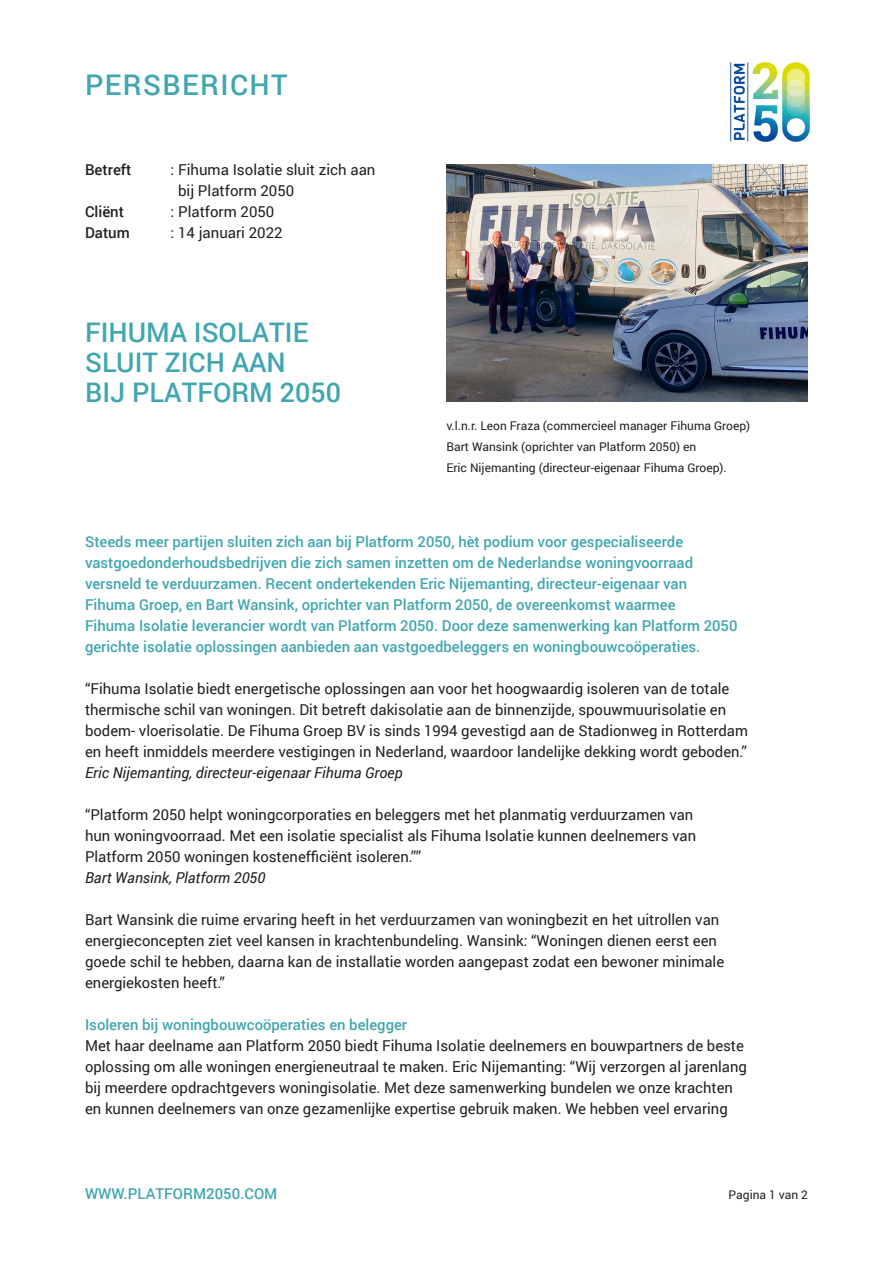
<style>
.page{position:relative;width:893px;height:1263px;background:#fff}
.page>*{position:absolute;margin:0;border:0;box-sizing:border-box;transform-origin:0 0}
.t1{font:500 28.5px "Roboto";letter-spacing:.05em;color:#40a6af}
.t2{font:500 27px/30px "Roboto";color:#40a6af}
.t3{font:15px/21px "Roboto";color:#231f20}
.t4{font:500 15px/21px "Roboto";color:#40a6af}
.t5{font:italic 15px "Roboto";color:#231f20}
.t6{font:500 15px "Roboto";color:#231f20}
.t7{font:12px/21px "Roboto";color:#231f20}
</style>
<div class="page">
<img style="left:446px;top:165px;width:362px;height:237px">
<img style="left:730px;top:62px;width:80px;height:80px">
<p class="t1" style="left:85px;top:65px;width:204px">PERSBERICHT</p>
<p class="t6" style="left:85px;top:159px;width:48px">Betreft</p>
<p class="t3" style="left:178px;top:158px;width:199px;text-indent:-8px">: Fihuma Isolatie sluit zich aan bij Platform 2050</p>
<p class="t6" style="left:85px;top:201px;width:40px">Cliënt</p>
<p class="t3" style="left:171px;top:200px;width:105px">: Platform 2050</p>
<p class="t6" style="left:85px;top:222px;width:46px">Datum</p>
<p class="t3" style="left:171px;top:221px;width:114px">: 14 januari 2022</p>
<p class="t2" style="left:85px;top:316px;width:257px">FIHUMA ISOLATIE<br>SLUIT ZICH AAN<br>BIJ PLATFORM 2050</p>
<p class="t7" style="left:446px;top:415px;width:305px">v.l.n.r. Leon Fraza (commercieel manager Fihuma Groep)<br>Bart Wansink (oprichter van Platform 2050) en<br>Eric Nijemanting (directeur-eigenaar Fihuma Groep).</p>
<p class="t4" style="left:85px;top:530px;width:654px">Steeds meer partijen sluiten zich aan bij Platform 2050, hèt podium voor gespecialiseerde vastgoedonderhoudsbedrijven die zich samen inzetten om de Nederlandse woningvoorraad versneld te verduurzamen. Recent ondertekenden Eric Nijemanting, directeur-eigenaar van Fihuma Groep, en Bart Wansink, oprichter van Platform 2050, de overeenkomst waarmee<br>Fihuma Isolatie leverancier wordt van Platform 2050. Door deze samenwerking kan Platform 2050 gerichte isolatie oplossingen aanbieden aan vastgoedbeleggers en woningbouwcoöperaties.</p>
<p class="t3" style="left:85px;top:677px;width:664px">“Fihuma Isolatie biedt energetische oplossingen aan voor het hoogwaardig isoleren van de totale thermische schil van woningen. Dit betreft dakisolatie aan de binnenzijde, spouwmuurisolatie en bodem- vloerisolatie. De Fihuma Groep BV is sinds 1994 gevestigd aan de Stadionweg in Rotterdam en heeft inmiddels meerdere vestigingen in Nederland, waardoor landelijke dekking wordt geboden.”</p>
<p class="t5" style="left:85px;top:762px;width:319px">Eric Nijemanting, directeur-eigenaar Fihuma Groep</p>
<p class="t3" style="left:85px;top:803px;width:612px">“Platform 2050 helpt woningcorporaties en beleggers met het planmatig verduurzamen van hun woningvoorraad. Met een isolatie specialist als Fihuma Isolatie kunnen deelnemers van<br>Platform 2050 woningen kostenefficiënt isoleren.””</p>
<p class="t5" style="left:85px;top:867px;width:182px">Bart Wansink, Platform 2050</p>
<p class="t3" style="left:85px;top:908px;width:641px">Bart Wansink die ruime ervaring heeft in het verduurzamen van woningbezit en het uitrollen van energieconcepten ziet veel kansen in krachtenbundeling. Wansink: “Woningen dienen eerst een goede schil te hebben, daarna kan de installatie worden aangepast zodat een bewoner minimale energiekosten heeft.”</p>
<p class="t4" style="left:85px;top:1013px;width:324px">Isoleren bij woningbouwcoöperaties en belegger</p>
<p class="t3" style="left:85px;top:1034px;width:663px">Met haar deelname aan Platform 2050 biedt Fihuma Isolatie deelnemers en bouwpartners de beste oplossing om alle woningen energieneutraal te maken. Eric Nijemanting: “Wij verzorgen al jarenlang bij meerdere opdrachtgevers woningisolatie. Met deze samenwerking bundelen we onze krachten en kunnen deelnemers van onze gezamenlijke expertise gebruik maken. We hebben veel ervaring</p>
<p class="t4" style="left:85px;top:1183px;width:194px">WWW.PLATFORM2050.COM</p>
<p class="t7" style="left:729px;top:1184px;width:81px">Pagina 1 van 2</p>
</div>
